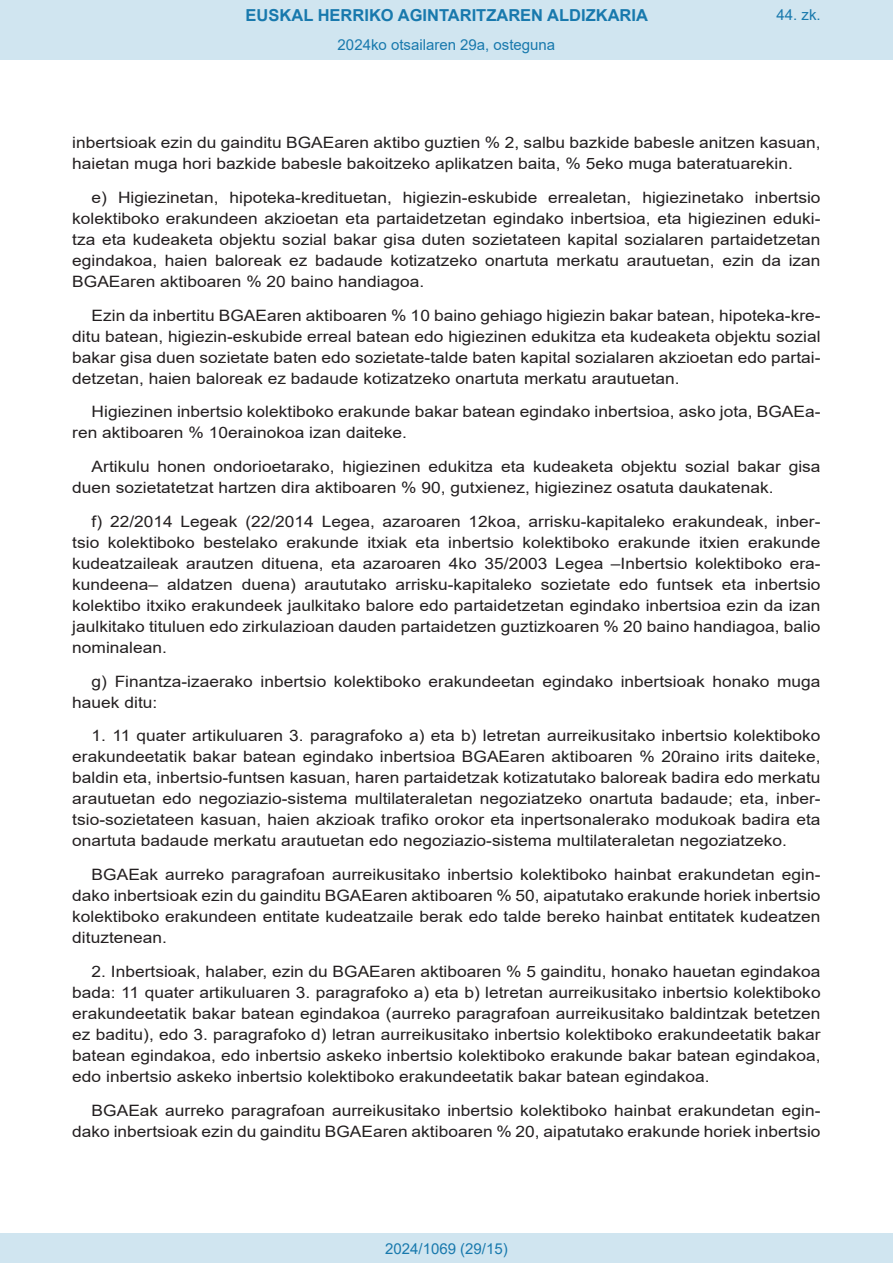
<style>
.page{position:relative;width:893px;height:1263px;background:#fff}
.page>*{position:absolute;margin:0;border:0;box-sizing:border-box;transform-origin:0 0}
.t1{font:700 16.5px "Arial";color:#1879ad}
.BOPVDetalle{font:15.6px/21px "Arial";color:#231f20;text-align:justify;scale:1.11 1}
.Paginacion_Centro{font:15px "Arial";color:#1879ad}
</style>
<div class="page">
<div style="left:0;top:0;width:893px;height:60px;background:#d0e5f0"></div>
<div style="left:0;top:1233px;width:893px;height:30px;background:#d0e5f0"></div>
<p class="t1" style="left:246px;top:3px;width:404px">EUSKAL HERRIKO AGINTARITZAREN ALDIZKARIA</p>
<p class="Paginacion_Centro" style="left:338px;top:35px;width:219px">2024ko otsailaren 29a, osteguna</p>
<p class="Paginacion_Centro" style="left:776px;top:5px;width:46px">44. zk.</p>
<p class="BOPVDetalle" style="left:72px;top:132px;width:676px">inbertsioak ezin du gainditu BGAEaren aktibo guztien % 2, salbu bazkide babesle anitzen kasuan, haietan muga hori bazkide babesle bakoitzeko aplikatzen baita, % 5eko muga bateratuarekin.</p>
<p class="BOPVDetalle" style="left:72px;top:187px;width:676px;text-indent:19px">e) Higiezinetan, hipoteka-kredituetan, higiezin-eskubide errealetan, higiezinetako inbertsio kolektiboko erakundeen akzioetan eta partaidetzetan egindako inbertsioa, eta higiezinen eduki&shy;tza eta kudeaketa objektu sozial bakar gisa duten sozietateen kapital sozialaren partaidetzetan egindakoa, haien baloreak ez badaude kotizatzeko onartuta merkatu arautuetan, ezin da izan BGAEaren aktiboaren % 20 baino handiagoa.</p>
<p class="BOPVDetalle" style="left:72px;top:305px;width:676px;text-indent:19px">Ezin da inbertitu BGAEaren aktiboaren % 10 baino gehiago higiezin bakar batean, hipoteka-kre&shy;ditu batean, higiezin-eskubide erreal batean edo higiezinen edukitza eta kudeaketa objektu sozial bakar gisa duen sozietate baten edo sozietate-talde baten kapital sozialaren akzioetan edo partai&shy;detzetan, haien baloreak ez badaude kotizatzeko onartuta merkatu arautuetan.</p>
<p class="BOPVDetalle" style="left:72px;top:401px;width:676px;text-indent:19px">Higiezinen inbertsio kolektiboko erakunde bakar batean egindako inbertsioa, asko jota, BGAEa&shy;ren aktiboaren % 10erainokoa izan daiteke.</p>
<p class="BOPVDetalle" style="left:72px;top:456px;width:676px;text-indent:19px">Artikulu honen ondorioetarako, higiezinen edukitza eta kudeaketa objektu sozial bakar gisa duen sozietatetzat hartzen dira aktiboaren % 90, gutxienez, higiezinez osatuta daukatenak.</p>
<p class="BOPVDetalle" style="left:72px;top:511px;width:676px;text-indent:19px">f) 22/2014 Legeak (22/2014 Legea, azaroaren 12koa, arrisku-kapitaleko erakundeak, inber&shy;tsio kolektiboko bestelako erakunde itxiak eta inbertsio kolektiboko erakunde itxien erakunde kudeatzaileak arautzen dituena, eta azaroaren 4ko 35/2003 Legea –Inbertsio kolektiboko era&shy;kundeena– aldatzen duena) araututako arrisku-kapitaleko sozietate edo funtsek eta inbertsio kolektibo itxiko erakundeek jaulkitako balore edo partaidetzetan egindako inbertsioa ezin da izan jaulkitako tituluen edo zirkulazioan dauden partaidetzen guztizkoaren % 20 baino handiagoa, balio nominalean.</p>
<p class="BOPVDetalle" style="left:72px;top:671px;width:676px;text-indent:19px">g) Finantza-izaerako inbertsio kolektiboko erakundeetan egindako inbertsioak honako muga hauek ditu:</p>
<p class="BOPVDetalle" style="left:72px;top:725px;width:676px;text-indent:19px">1. 11 quater artikuluaren 3. paragrafoko a) eta b) letretan aurreikusitako inbertsio kolektiboko erakundeetatik bakar batean egindako inbertsioa BGAEaren aktiboaren % 20raino irits daiteke, baldin eta, inbertsio-funtsen kasuan, haren partaidetzak kotizatutako baloreak badira edo merkatu arautuetan edo negoziazio-sistema multilateraletan negoziatzeko onartuta badaude; eta, inber&shy;tsio-sozietateen kasuan, haien akzioak trafiko orokor eta inpertsonalerako modukoak badira eta onartuta badaude merkatu arautuetan edo negoziazio-sistema multilateraletan negoziatzeko.</p>
<p class="BOPVDetalle" style="left:72px;top:864px;width:676px;text-indent:19px">BGAEak aurreko paragrafoan aurreikusitako inbertsio kolektiboko hainbat erakundetan egin&shy;dako inbertsioak ezin du gainditu BGAEaren aktiboaren % 50, aipatutako erakunde horiek inbertsio kolektiboko erakundeen entitate kudeatzaile berak edo talde bereko hainbat entitatek kudeatzen dituztenean.</p>
<p class="BOPVDetalle" style="left:72px;top:961px;width:676px;text-indent:19px">2. Inbertsioak, halaber, ezin du BGAEaren aktiboaren % 5 gainditu, honako hauetan egindakoa bada: 11 quater artikuluaren 3. paragrafoko a) eta b) letretan aurreikusitako inbertsio kolektiboko erakundeetatik bakar batean egindakoa (aurreko paragrafoan aurreikusitako baldintzak betetzen ez baditu), edo 3. paragrafoko d) letran aurreikusitako inbertsio kolektiboko erakundeetatik bakar batean egindakoa, edo inbertsio askeko inbertsio kolektiboko erakunde bakar batean egindakoa, edo inbertsio askeko inbertsio kolektiboko erakundeetatik bakar batean egindakoa.</p>
<p class="BOPVDetalle" style="left:72px;top:1100px;width:676px;text-align:right">BGAEak aurreko paragrafoan aurreikusitako inbertsio kolektiboko hainbat erakundetan egin&shy;dako inbertsioak ezin du gainditu BGAEaren aktiboaren % 20, aipatutako erakunde horiek inbertsio</p>
<p class="Paginacion_Centro" style="left:385px;top:1238px;width:124px">2024/1069 (29/15)</p>
</div>
